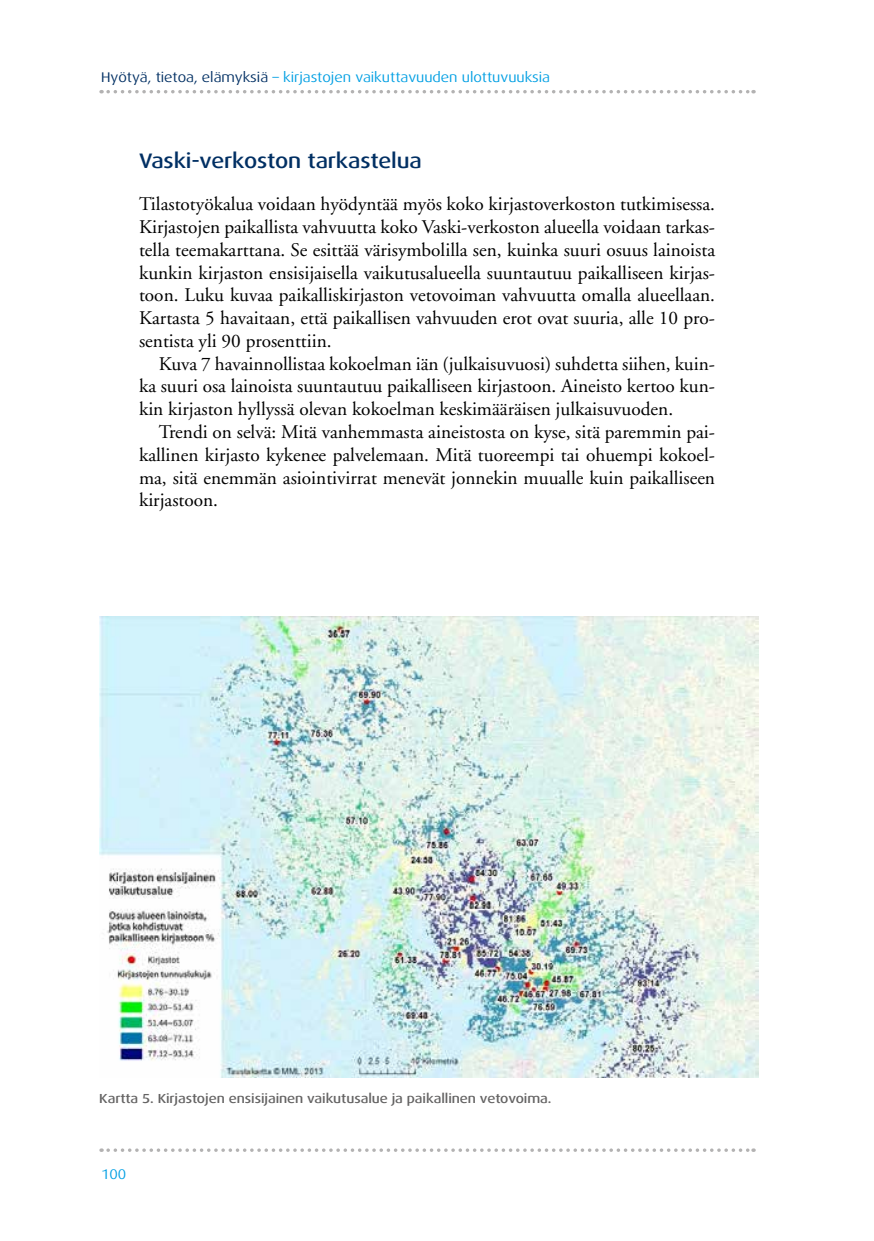
<style>
.page{position:relative;width:874px;height:1241px;background:#fff}
.page>*{position:absolute;margin:0;border:0;box-sizing:border-box;transform-origin:0 0}
.t1{font:500 21px "Dax Wide";letter-spacing:-.005em;color:#002f63}
.t2{font:19.25px/22.8px "Adobe Garamond";color:#000;text-align:justify}
.t3{font:14px "Dax Wide";color:#009fe3}
.t4{font:500 13.12px "Dax Wide";letter-spacing:-.005em;color:#646363}
.s1{color:#002f63}
</style>
<div class="page">
<svg style="left:108px;top:90px;width:645px;height:3px"></svg>
<svg style="left:108px;top:1148px;width:645px;height:3px"></svg>
<img style="left:99px;top:616px;width:659px;height:461px">
<p class="t3" style="left:101px;top:69px;width:450px"><span class="s1">Hyötyä, tietoa, elämyksiä</span> – kirjastojen vaikuttavuuden ulottuvuuksia</p>
<p class="t1" style="left:139px;top:149px;width:284px">Vaski-verkoston tarkastelua</p>
<p class="t2" style="left:139px;top:193px;width:577px">Tilastotyökalua voidaan hyödyntää myös koko kirjastoverkoston tutkimisessa.<br>Kirjastojen paikallista vahvuutta koko Vaski-verkoston alueella voidaan tarkas&shy;tella teemakarttana. Se esittää värisymbolilla sen, kuinka suuri osuus lainoista kunkin kirjaston ensisijaisella vaikutusalueella suuntautuu paikalliseen kirjas&shy;toon. Luku kuvaa paikalliskirjaston vetovoiman vahvuutta omalla alueellaan.<br>Kartasta 5 havaitaan, että paikallisen vahvuuden erot ovat suuria, alle 10 pro&shy;sentista yli 90 prosenttiin.</p>
<p class="t2" style="left:139px;top:352px;width:577px;text-indent:20px">Kuva 7 havainnollistaa kokoelman iän (julkaisuvuosi) suhdetta siihen, kuin&shy;ka suuri osa lainoista suuntautuu paikalliseen kirjastoon. Aineisto kertoo kun&shy;kin kirjaston hyllyssä olevan kokoelman keskimääräisen julkaisuvuoden.</p>
<p class="t2" style="left:139px;top:421px;width:577px;text-indent:20px">Trendi on selvä: Mitä vanhemmasta aineistosta on kyse, sitä paremmin pai&shy;kallinen kirjasto kykenee palvelemaan. Mitä tuoreempi tai ohuempi kokoel&shy;ma, sitä enemmän asiointivirrat menevät jonnekin muualle kuin paikalliseen kirjastoon.</p>
<p class="t4" style="left:99px;top:1090px;width:453px">Kartta 5. Kirjastojen ensisijainen vaikutusalue ja paikallinen vetovoima.</p>
<p class="t3" style="left:101px;top:1165px;width:27px">100</p>
</div>
